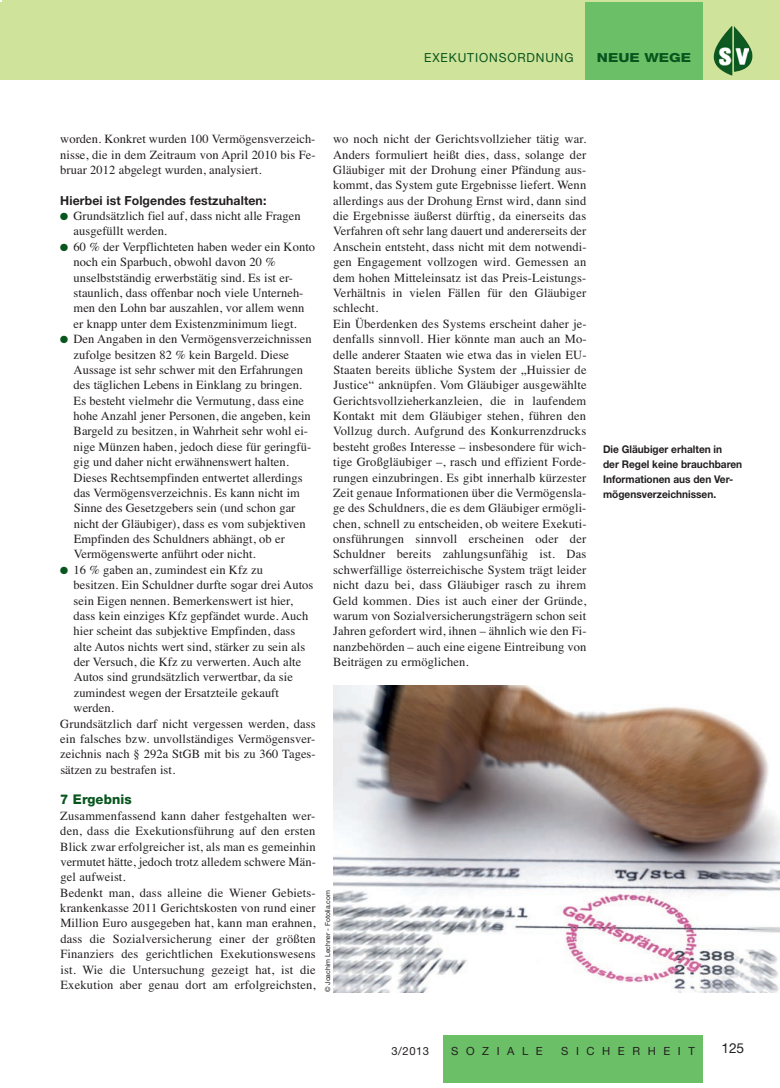
<style>
.page{position:relative;width:780px;height:1088px;background:#fff}
.page>*{position:absolute;margin:0;border:0;box-sizing:border-box;transform-origin:0 0}
.t1{font:13.75px "Helvetica Neue";color:#231f20}
.t2{font:800 13.38px "Helvetica Neue";letter-spacing:.01em;color:#08551e}
.t3{font:12.5px/15.4px "Times";letter-spacing:.01em;color:#231f20}
.t4{font:700 12.5px "Helvetica Neue";letter-spacing:.01em;color:#231f20}
.t5{font:12.5px "Helvetica Neue";letter-spacing:.075em;color:#08551e;scale:.96 1}
.t6{font:800 12.5px "Helvetica Neue";color:#08551e;scale:1.2 1}
.t7{font:11.25px "Helvetica Neue";letter-spacing:.675em;color:#231f20}
.t8{font:700 10.62px/15px "Helvetica Neue";color:#231f20;scale:.95 1}
.t9{font:6.88px "Helvetica Neue";letter-spacing:-.005em;color:#231f20}
.s1{font-family:"Monotype Sorts";font-size:10px;color:#08551e}
</style>
<div class="page">
<img style="left:334px;top:685px;width:446px;height:307px">
<div style="left:2px;top:1px;width:778px;height:79px;background:#d0e39a"></div>
<div style="left:585px;top:2px;width:118px;height:78px;background:#6bc067"></div>
<div style="left:443px;top:1035px;width:259px;height:47px;background:#6bc067"></div>
<div style="left:0;top:2px;width:35px;height:78px;background:#d0e39a"></div>
<img style="left:733px;top:26px;width:19px;height:46px">
<img style="left:713px;top:26px;width:19px;height:50px">
<img style="left:717px;top:47px;width:14px;height:18px">
<img style="left:735px;top:47px;width:13px;height:18px">
<p class="t5" style="left:424px;top:53px;width:157px">EXEKUTIONSORDNUNG</p>
<p class="t6" style="left:597px;top:53px;width:80px">NEUE WEGE</p>
<p class="t3" style="left:60px;top:131px;width:257px;text-align:justify">worden. Konkret wurden 100 Vermögensverzeich&shy;nisse, die in dem Zeitraum von April 2010 bis Fe&shy;bruar 2012 abgelegt wurden, analysiert.</p>
<p class="t4" style="left:60px;top:190px;width:208px">Hierbei ist Folgendes festzuhalten:</p>
<p class="t3" style="left:60px;top:208px;width:242px"><span class="s1">l</span> Grundsätzlich fiel auf, dass nicht alle Fragen</p>
<p class="t3" style="left:74px;top:223px;width:95px">ausgefüllt werden.</p>
<p class="t3" style="left:60px;top:239px;width:256px"><span class="s1">l</span> 60 % der Verpflichteten haben weder ein Konto</p>
<p class="t3" style="left:74px;top:254px;width:204px">noch ein Sparbuch, obwohl davon 20 %</p>
<p class="t3" style="left:74px;top:270px;width:221px">unselbstständig erwerbstätig sind. Es ist er-</p>
<p class="t3" style="left:74px;top:285px;width:231px">staunlich, dass offenbar noch viele Unterneh-</p>
<p class="t3" style="left:74px;top:300px;width:232px">men den Lohn bar auszahlen, vor allem wenn</p>
<p class="t3" style="left:74px;top:316px;width:224px">er knapp unter dem Existenzminimum liegt.</p>
<p class="t3" style="left:60px;top:331px;width:253px"><span class="s1">l</span> Den Angaben in den Vermögensverzeichnissen</p>
<p class="t3" style="left:74px;top:346px;width:217px">zufolge besitzen 82 % kein Bargeld. Diese</p>
<p class="t3" style="left:74px;top:362px;width:231px">Aussage ist sehr schwer mit den Erfahrungen</p>
<p class="t3" style="left:74px;top:377px;width:230px">des täglichen Lebens in Einklang zu bringen.</p>
<p class="t3" style="left:74px;top:393px;width:232px">Es besteht vielmehr die Vermutung, dass eine</p>
<p class="t3" style="left:74px;top:408px;width:239px">hohe Anzahl jener Personen, die angeben, kein</p>
<p class="t3" style="left:74px;top:423px;width:236px">Bargeld zu besitzen, in Wahrheit sehr wohl ei-</p>
<p class="t3" style="left:74px;top:439px;width:239px">nige Münzen haben, jedoch diese für geringfü-</p>
<p class="t3" style="left:74px;top:454px;width:217px">gig und daher nicht erwähnenswert halten.</p>
<p class="t3" style="left:74px;top:469px;width:230px">Dieses Rechtsempfinden entwertet allerdings</p>
<p class="t3" style="left:74px;top:485px;width:228px">das Vermögensverzeichnis. Es kann nicht im</p>
<p class="t3" style="left:74px;top:500px;width:223px">Sinne des Gesetzgebers sein (und schon gar</p>
<p class="t3" style="left:74px;top:516px;width:233px">nicht der Gläubiger), dass es vom subjektiven</p>
<p class="t3" style="left:74px;top:531px;width:212px">Empfinden des Schuldners abhängt, ob er</p>
<p class="t3" style="left:74px;top:546px;width:183px">Vermögenswerte anführt oder nicht.</p>
<p class="t3" style="left:60px;top:562px;width:204px"><span class="s1">l</span> 16 % gaben an, zumindest ein Kfz zu</p>
<p class="t3" style="left:74px;top:577px;width:241px">besitzen. Ein Schuldner durfte sogar drei Autos</p>
<p class="t3" style="left:74px;top:592px;width:221px">sein Eigen nennen. Bemerkenswert ist hier,</p>
<p class="t3" style="left:74px;top:608px;width:236px">dass kein einziges Kfz gepfändet wurde. Auch</p>
<p class="t3" style="left:74px;top:623px;width:223px">hier scheint das subjektive Empfinden, dass</p>
<p class="t3" style="left:74px;top:639px;width:233px">alte Autos nichts wert sind, stärker zu sein als</p>
<p class="t3" style="left:74px;top:654px;width:229px">der Versuch, die Kfz zu verwerten. Auch alte</p>
<p class="t3" style="left:74px;top:669px;width:221px">Autos sind grundsätzlich verwertbar, da sie</p>
<p class="t3" style="left:74px;top:685px;width:207px">zumindest wegen der Ersatzteile gekauft</p>
<p class="t3" style="left:74px;top:700px;width:42px">werden.</p>
<p class="t3" style="left:60px;top:715px;width:257px">Grundsätzlich darf nicht vergessen werden, dass</p>
<p class="t3" style="left:60px;top:731px;width:257px">ein falsches bzw. unvollständiges Vermögensver-</p>
<p class="t3" style="left:60px;top:746px;width:257px">zeichnis nach § 292a StGB mit bis zu 360 Tages-</p>
<p class="t3" style="left:60px;top:762px;width:116px">sätzen zu bestrafen ist.</p>
<p class="t2" style="left:60px;top:795px;width:73px">7 Ergebnis</p>
<p class="t3" style="left:60px;top:808px;width:257px">Zusammenfassend kann daher festgehalten wer&shy;den, dass die Exekutionsführung auf den ersten Blick zwar erfolgreicher ist, als man es gemeinhin vermutet hätte, jedoch trotz alledem schwere Män&shy;gel aufweist.<br>Bedenkt man, dass alleine die Wiener Gebiets&shy;krankenkasse 2011 Gerichtskosten von rund einer Million Euro ausgegeben hat, kann man erahnen, dass die Sozialversicherung einer der größten Finanziers des gerichtlichen Exekutionswesens ist. Wie die Untersuchung gezeigt hat, ist die Exekution aber genau dort am erfolgreichsten,</p>
<p class="t3" style="left:333px;top:131px;width:255px">wo noch nicht der Gerichtsvollzieher tätig war.<br>Anders formuliert heißt dies, dass, solange der Gläubiger mit der Drohung einer Pfändung aus&shy;kommt, das System gute Ergebnisse liefert. Wenn allerdings aus der Drohung Ernst wird, dann sind die Ergebnisse äußerst dürftig, da einerseits das Verfahren oft sehr lang dauert und andererseits der Anschein entsteht, dass nicht mit dem notwendi&shy;gen Engagement vollzogen wird. Gemessen an dem hohen Mitteleinsatz ist das Preis-Leistungs-Verhältnis in vielen Fällen für den Gläubiger schlecht.<br>Ein Überdenken des Systems erscheint daher je&shy;denfalls sinnvoll. Hier könnte man auch an Mo&shy;delle anderer Staaten wie etwa das in vielen EU-Staaten bereits übliche System der „Huissier de Justice“ anknüpfen. Vom Gläubiger ausgewählte Gerichtsvollzieherkanzleien, die in laufendem Kontakt mit dem Gläubiger stehen, führen den Vollzug durch. Aufgrund des Konkurrenzdrucks besteht großes Interesse – insbesondere für wich&shy;tige Großgläubiger –, rasch und effizient Forde&shy;rungen einzubringen. Es gibt innerhalb kürzester Zeit genaue Informationen über die Vermögensla&shy;ge des Schuldners, die es dem Gläubiger ermögli&shy;chen, schnell zu entscheiden, ob weitere Exekuti&shy;onsführungen sinnvoll erscheinen oder der Schuldner bereits zahlungsunfähig ist. Das schwerfällige österreichische System trägt leider nicht dazu bei, dass Gläubiger rasch zu ihrem Geld kommen. Dies ist auch einer der Gründe, warum von Sozialversicherungsträgern schon seit Jahren gefordert wird, ihnen – ähnlich wie den Fi&shy;nanzbehörden – auch eine eigene Eintreibung von Beiträgen zu ermöglichen.</p>
<p class="t9" style="left:325px;top:992px;width:103px;rotate:-90deg">© Joachim Lechner - Fotolia.com</p>
<p class="t8" style="left:603px;top:442px;width:148px">Die Gläubiger erhalten in<br>der Regel keine brauchbaren<br>Informationen aus den Ver&shy;mögensverzeichnissen.</p>
<p class="t7" style="left:391px;top:1046px;width:39px">3/2013</p>
<p class="t7" style="left:451px;top:1046px;width:93px">SOZIALE</p>
<p class="t7" style="left:561px;top:1046px;width:135px">SICHERHEIT</p>
<p class="t1" style="left:721px;top:1043px;width:24px">125</p>
</div>
